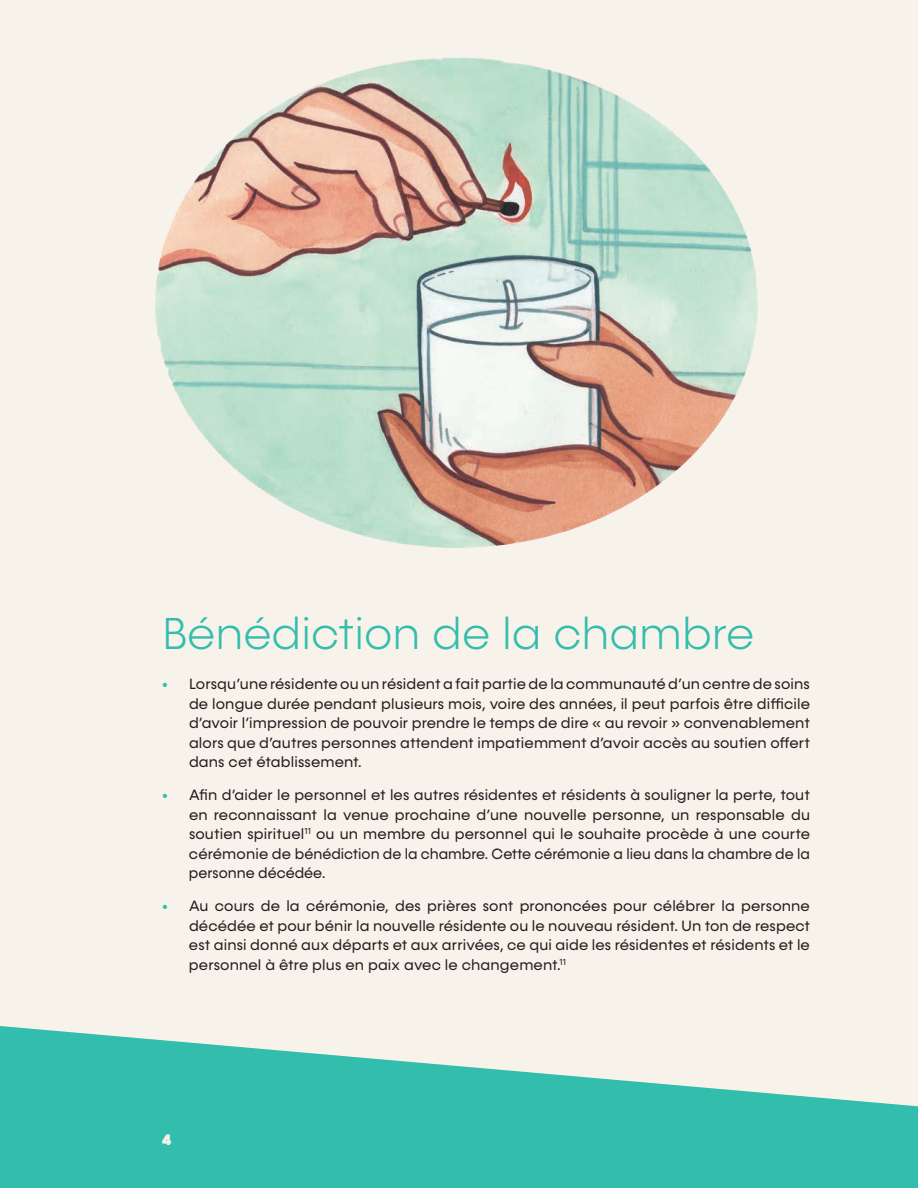
<style>
.page{position:relative;width:918px;height:1188px;background:#f8f3ea}
.page>*{position:absolute;margin:0;border:0;box-sizing:border-box;transform-origin:0 0}
.t1{font:300 45px "Konnect";color:#33bdac}
.t2{font:15px/19.5px "Konnect";letter-spacing:.01em;color:#231f20;text-align:justify}
.t3{font:900 15px "Cocogoose Classic";color:#f8f3ea}
.s1{font-weight:900;color:#33bdac}
</style>
<div class="page">
<img style="left:155px;top:57px;width:603px;height:491px">
<svg style="left:0;top:1026px;width:918px;height:162px;fill:#33bdac"></svg>
<h1 class="t1" style="left:162px;top:608px;width:594px">Bénédiction de la chambre</h1>
<p class="t2" style="left:189px;top:674px;width:623px;text-indent:-27px"><span class="s1">•</span> Lorsqu’une résidente ou un résident a fait partie de la communauté d’un centre de soins de longue durée pendant plusieurs mois, voire des années, il peut parfois être difficile d’avoir l’impression de pouvoir prendre le temps de dire « au revoir » convenablement alors que d’autres personnes attendent impatiemment d’avoir accès au soutien offert dans cet établissement.</p>
<p class="t2" style="left:189px;top:785px;width:623px;text-indent:-27px"><span class="s1">•</span> Afin d’aider le personnel et les autres résidentes et résidents à souligner la perte, tout en reconnaissant la venue prochaine d’une nouvelle personne, un responsable du soutien spirituel<sup>11</sup> ou un membre du personnel qui le souhaite procède à une courte cérémonie de bénédiction de la chambre. Cette cérémonie a lieu dans la chambre de la personne décédée.</p>
<p class="t2" style="left:189px;top:896px;width:623px;text-indent:-27px"><span class="s1">•</span> Au cours de la cérémonie, des prières sont prononcées pour célébrer la personne décédée et pour bénir la nouvelle résidente ou le nouveau résident. Un ton de respect est ainsi donné aux départs et aux arrivées, ce qui aide les résidentes et résidents et le personnel à être plus en paix avec le changement.<sup>11</sup></p>
<p class="t3" style="left:162px;top:1128px;width:11px">4</p>
</div>
